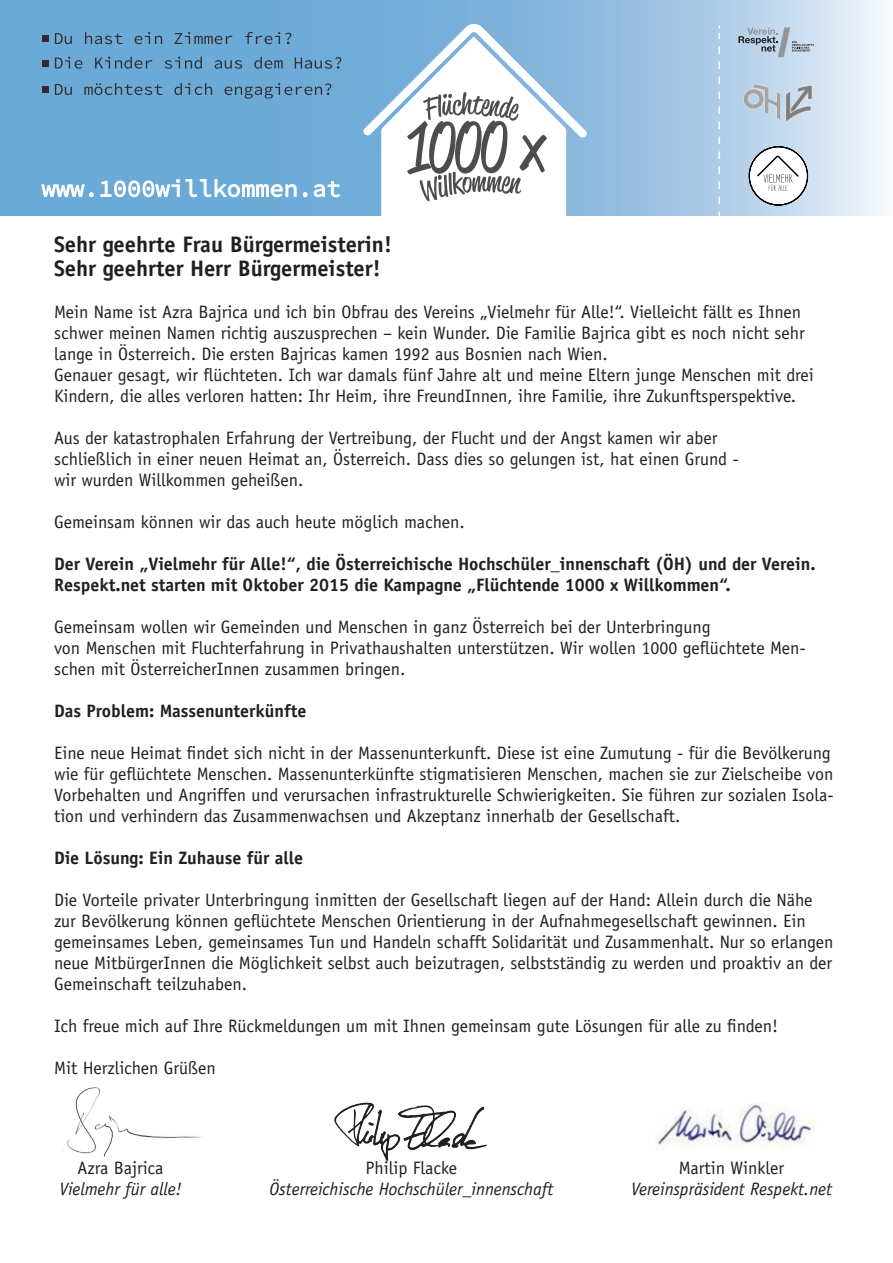
<style>
.page{position:relative;width:893px;height:1263px;background:#fff}
.page>*{position:absolute;margin:0;border:0;box-sizing:border-box;transform-origin:0 0}
.t1{font:69.45px "Reklame Script";color:#4d4d4d}
.t2{font:700 22.5px "Officina Sans LT";color:#231f20}
.t3{font:18px/21px "Officina Sans LT";color:#231f20}
.t4{font:700 18px/21px "Officina Sans LT";color:#231f20}
.t5{font:italic 18px "Officina Sans LT";color:#231f20}
</style>
<div class="page">
<svg style="left:0;top:0;width:883px;height:216px;background:#8cbbdf"></svg>
<svg style="left:363px;top:24px;width:224px;height:192px"></svg>
<svg style="left:718px;top:26px;width:2px;height:178px"></svg>
<svg style="left:748px;top:146px;width:60px;height:60px"></svg>
<svg style="left:738px;top:27px;width:76px;height:30px;background:#acbece"></svg>
<img style="left:735px;top:80px;width:90px;height:44px">
<svg style="left:41px;top:184px;width:53px;height:13px"></svg>
<svg style="left:101px;top:179px;width:79px;height:18px"></svg>
<svg style="left:186px;top:179px;width:111px;height:18px"></svg>
<svg style="left:303px;top:192px;width:4px;height:5px"></svg>
<svg style="left:314px;top:181px;width:26px;height:16px"></svg>
<svg style="left:55px;top:33px;width:17px;height:11px"></svg>
<svg style="left:85px;top:32px;width:38px;height:12px"></svg>
<svg style="left:135px;top:32px;width:27px;height:12px"></svg>
<svg style="left:175px;top:32px;width:57px;height:12px"></svg>
<svg style="left:245px;top:32px;width:46px;height:12px"></svg>
<svg style="left:55px;top:57px;width:27px;height:12px"></svg>
<svg style="left:95px;top:57px;width:57px;height:12px"></svg>
<svg style="left:165px;top:57px;width:37px;height:12px"></svg>
<svg style="left:215px;top:60px;width:27px;height:9px"></svg>
<svg style="left:254px;top:57px;width:29px;height:12px"></svg>
<svg style="left:295px;top:57px;width:46px;height:12px"></svg>
<svg style="left:55px;top:84px;width:17px;height:11px"></svg>
<svg style="left:84px;top:83px;width:79px;height:12px"></svg>
<svg style="left:174px;top:83px;width:38px;height:12px"></svg>
<svg style="left:225px;top:83px;width:106px;height:16px;background:#6293b8"></svg>
<svg style="left:43px;top:35px;width:6px;height:6px"></svg>
<svg style="left:43px;top:61px;width:6px;height:6px"></svg>
<svg style="left:43px;top:86px;width:6px;height:6px"></svg>
<img style="left:63px;top:1087px;width:139px;height:70px">
<img style="left:657px;top:1103px;width:157px;height:46px">
<img style="left:334px;top:1102px;width:154px;height:59px">
<h1 class="t1" style="left:407px;top:100px;width:138px;rotate:-1deg">1000 x</h1>
<p class="t2" style="left:54px;top:230px;width:339px">Sehr geehrte Frau Bürgermeisterin!</p>
<p class="t2" style="left:54px;top:254px;width:328px">Sehr geehrter Herr Bürgermeister!</p>
<p class="t3" style="left:54px;top:301px;width:752px">Mein Name ist Azra Bajrica und ich bin Obfrau des Vereins „Vielmehr für Alle!“. Vielleicht fällt es Ihnen schwer meinen Namen richtig auszusprechen – kein Wunder. Die Familie Bajrica gibt es noch nicht sehr lange in Österreich. Die ersten Bajricas kamen 1992 aus Bosnien nach Wien.</p>
<p class="t3" style="left:54px;top:364px;width:761px">Genauer gesagt, wir flüchteten. Ich war damals fünf Jahre alt und meine Eltern junge Menschen mit drei<br>Kindern, die alles verloren hatten: Ihr Heim, ihre FreundInnen, ihre Familie, ihre Zukunftsperspektive.</p>
<p class="t3" style="left:54px;top:427px;width:665px">Aus der katastrophalen Erfahrung der Vertreibung, der Flucht und der Angst kamen wir aber</p>
<p class="t3" style="left:54px;top:448px;width:686px">schließlich in einer neuen Heimat an, Österreich. Dass dies so gelungen ist, hat einen Grund -</p>
<p class="t3" style="left:54px;top:469px;width:251px">wir wurden Willkommen geheißen.</p>
<p class="t3" style="left:54px;top:511px;width:412px">Gemeinsam können wir das auch heute möglich machen.</p>
<p class="t4" style="left:54px;top:553px;width:763px">Der Verein „Vielmehr für Alle!“, die Österreichische Hochschüler_innenschaft (ÖH) und der Verein.<br>Respekt.net starten mit Oktober 2015 die Kampagne „Flüchtende 1000 x Willkommen“.</p>
<p class="t3" style="left:54px;top:616px;width:658px">Gemeinsam wollen wir Gemeinden und Menschen in ganz Österreich bei der Unterbringung</p>
<p class="t3" style="left:54px;top:637px;width:753px">von Menschen mit Fluchterfahrung in Privathaushalten unterstützen. Wir wollen 1000 geflüchtete Men&shy;schen mit ÖsterreicherInnen zusammen bringen.</p>
<p class="t4" style="left:54px;top:700px;width:254px">Das Problem: Massenunterkünfte</p>
<p class="t3" style="left:54px;top:742px;width:781px">Eine neue Heimat findet sich nicht in der Massenunterkunft. Diese ist eine Zumutung - für die Bevölkerung wie für geflüchtete Menschen. Massenunterkünfte stigmatisieren Menschen, machen sie zur Zielscheibe von Vorbehalten und Angriffen und verursachen infrastrukturelle Schwierigkeiten. Sie führen zur sozialen Isola&shy;tion und verhindern das Zusammenwachsen und Akzeptanz innerhalb der Gesellschaft.</p>
<p class="t4" style="left:54px;top:847px;width:250px">Die Lösung: Ein Zuhause für alle</p>
<p class="t3" style="left:54px;top:889px;width:781px">Die Vorteile privater Unterbringung inmitten der Gesellschaft liegen auf der Hand: Allein durch die Nähe zur Bevölkerung können geflüchtete Menschen Orientierung in der Aufnahmegesellschaft gewinnen. Ein gemeinsames Leben, gemeinsames Tun und Handeln schafft Solidarität und Zusammenhalt. Nur so erlangen neue MitbürgerInnen die Möglichkeit selbst auch beizutragen, selbstständig zu werden und proaktiv an der Gemeinschaft teilzuhaben.</p>
<p class="t3" style="left:54px;top:1015px;width:726px">Ich freue mich auf Ihre Rückmeldungen um mit Ihnen gemeinsam gute Lösungen für alle zu finden!</p>
<p class="t3" style="left:54px;top:1057px;width:163px">Mit Herzlichen Grüßen</p>
<p class="t3" style="left:78px;top:1158px;width:88px">Azra Bajrica</p>
<p class="t5" style="left:59px;top:1179px;width:124px">Vielmehr für alle!</p>
<p class="t3" style="left:366px;top:1158px;width:93px">Philip Flacke</p>
<p class="t5" style="left:269px;top:1179px;width:285px">Österreichische Hochschüler_innenschaft</p>
<p class="t3" style="left:679px;top:1158px;width:107px">Martin Winkler</p>
<p class="t5" style="left:631px;top:1179px;width:202px">Vereinspräsident Respekt.net</p>
</div>
